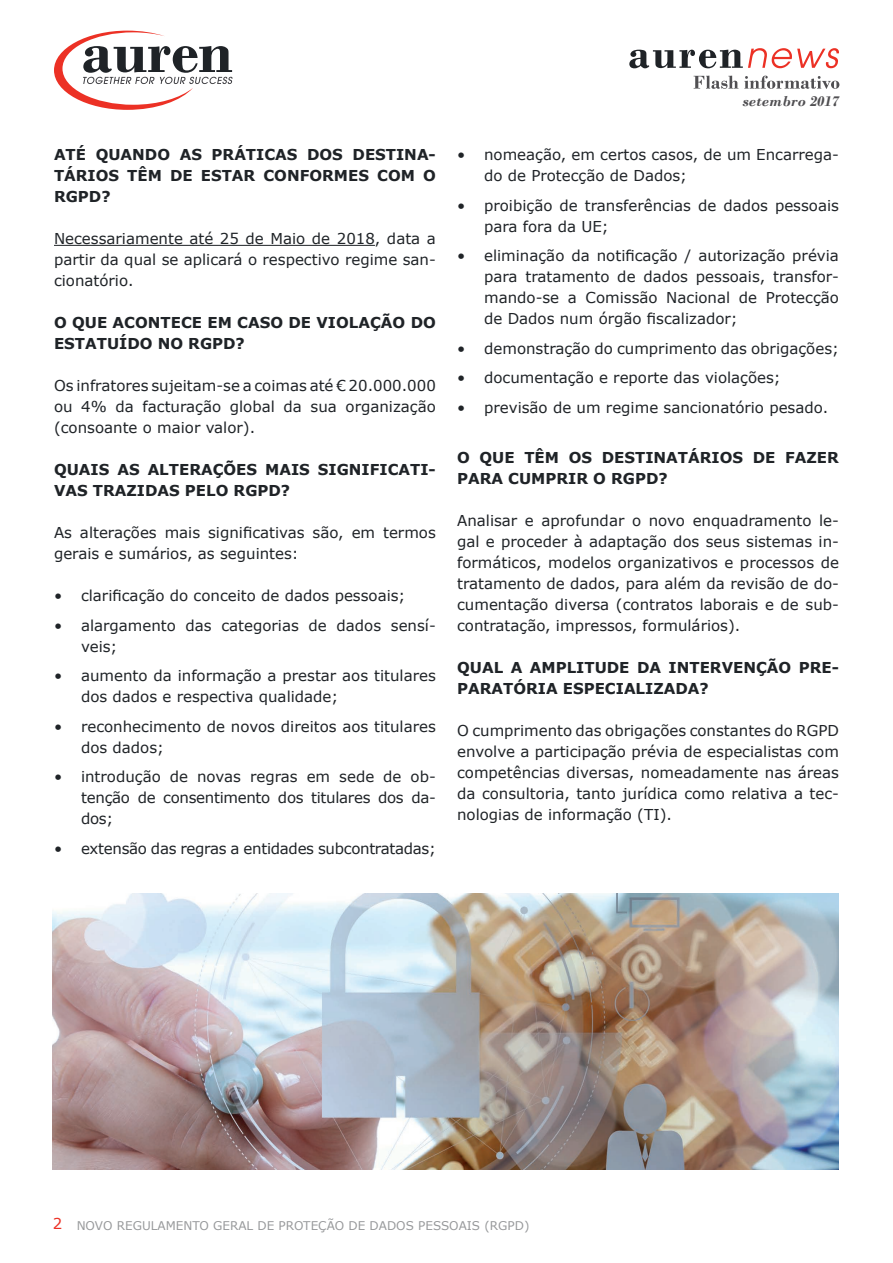
<style>
.page{position:relative;width:893px;height:1263px;background:#fff}
.page>*{position:absolute;margin:0;border:0;box-sizing:border-box;transform-origin:0 0}
.t1{font:15px/21px "Verdana";color:#1f2327;text-align:justify}
.t2{font:700 15px/21px "Verdana";color:#1f2327}
.t3{font:15px "Verdana";letter-spacing:-.02em;color:#1f2327}
.t4{font:italic 700 15px "Bodoni";color:#504f52}
.t5{font:12px "Verdana";color:#2f3236}
.s1{font-size:15px;color:#ec3125}
</style>
<div class="page">
<svg style="left:629px;top:48px;width:210px;height:20px"></svg>
<svg style="left:694px;top:76px;width:146px;height:13px"></svg>
<svg style="left:54px;top:31px;width:179px;height:79px"></svg>
<hr style="left:54px;top:245px;width:321px;height:1px;background:#1f2327">
<img style="left:53px;top:893px;width:786px;height:276px">
<p class="t2" style="left:54px;top:144px;width:383px;text-align:justify">ATÉ QUANDO AS PRÁTICAS DOS DESTINA-TÁRIOS TÊM DE ESTAR CONFORMES COM O RGPD?</p>
<p class="t1" style="left:54px;top:228px;width:383px">Necessariamente até 25 de Maio de 2018, data a partir da qual se aplicará o respectivo regime san&shy;cionatório.</p>
<p class="t2" style="left:54px;top:312px;width:383px">O QUE ACONTECE EM CASO DE VIOLAÇÃO DO<br>ESTATUÍDO NO RGPD?</p>
<p class="t1" style="left:54px;top:375px;width:383px">Os infratores sujeitam-se a coimas até € 20.000.000 ou 4% da facturação global da sua organização (consoante o maior valor).</p>
<p class="t2" style="left:54px;top:459px;width:383px">QUAIS AS ALTERAÇÕES MAIS SIGNIFICATI-<br>VAS TRAZIDAS PELO RGPD?</p>
<p class="t1" style="left:54px;top:522px;width:383px">As alterações mais significativas são, em termos gerais e sumários, as seguintes:</p>
<p class="t1" style="left:54px;top:585px;width:353px">• clarificação do conceito de dados pessoais;</p>
<p class="t1" style="left:81px;top:614px;width:356px;text-indent:-27px">• alargamento das categorias de dados sensí&shy;veis;</p>
<p class="t1" style="left:81px;top:665px;width:356px;text-indent:-27px">• aumento da informação a prestar aos titulares dos dados e respectiva qualidade;</p>
<p class="t1" style="left:81px;top:715px;width:356px;text-indent:-27px">• reconhecimento de novos direitos aos titulares dos dados;</p>
<p class="t1" style="left:81px;top:766px;width:356px;text-indent:-27px">• introdução de novas regras em sede de ob&shy;tenção de consentimento dos titulares dos da&shy;dos;</p>
<p class="t3" style="left:54px;top:838px;width:383px">• extensão das regras a entidades subcontratadas;</p>
<p class="t4" style="left:742px;top:92px;width:98px">setembro 2017</p>
<p class="t1" style="left:484px;top:144px;width:356px;text-indent:-27px">• nomeação, em certos casos, de um Encarrega&shy;do de Protecção de Dados;</p>
<p class="t1" style="left:484px;top:195px;width:356px;text-indent:-27px">• proibição de transferências de dados pessoais para fora da UE;</p>
<p class="t1" style="left:484px;top:245px;width:356px;text-indent:-27px">• eliminação da notificação / autorização prévia para tratamento de dados pessoais, transfor&shy;mando-se a Comissão Nacional de Protecção de Dados num órgão fiscalizador;</p>
<p class="t1" style="left:457px;top:338px;width:383px">• demonstração do cumprimento das obrigações;</p>
<p class="t1" style="left:457px;top:367px;width:325px">• documentação e reporte das violações;</p>
<p class="t1" style="left:457px;top:397px;width:373px">• previsão de um regime sancionatório pesado.</p>
<p class="t2" style="left:457px;top:447px;width:383px">O QUE TÊM OS DESTINATÁRIOS DE FAZER<br>PARA CUMPRIR O RGPD?</p>
<p class="t1" style="left:457px;top:510px;width:383px">Analisar e aprofundar o novo enquadramento le&shy;gal e proceder à adaptação dos seus sistemas in&shy;formáticos, modelos organizativos e processos de tratamento de dados, para além da revisão de do&shy;cumentação diversa (contratos laborais e de sub&shy;contratação, impressos, formulários).</p>
<p class="t2" style="left:457px;top:657px;width:383px">QUAL A AMPLITUDE DA INTERVENÇÃO PRE-<br>PARATÓRIA ESPECIALIZADA?</p>
<p class="t1" style="left:457px;top:720px;width:383px">O cumprimento das obrigações constantes do RGPD envolve a participação prévia de especialistas com competências diversas, nomeadamente nas áreas da consultoria, tanto jurídica como relativa a tec&shy;nologias de informação (TI).</p>
<p class="t5" style="left:53px;top:1217px;width:478px"><span class="s1">2</span> NOVO REGULAMENTO GERAL DE PROTEÇÃO DE DADOS PESSOAIS (RGPD)</p>
</div>
